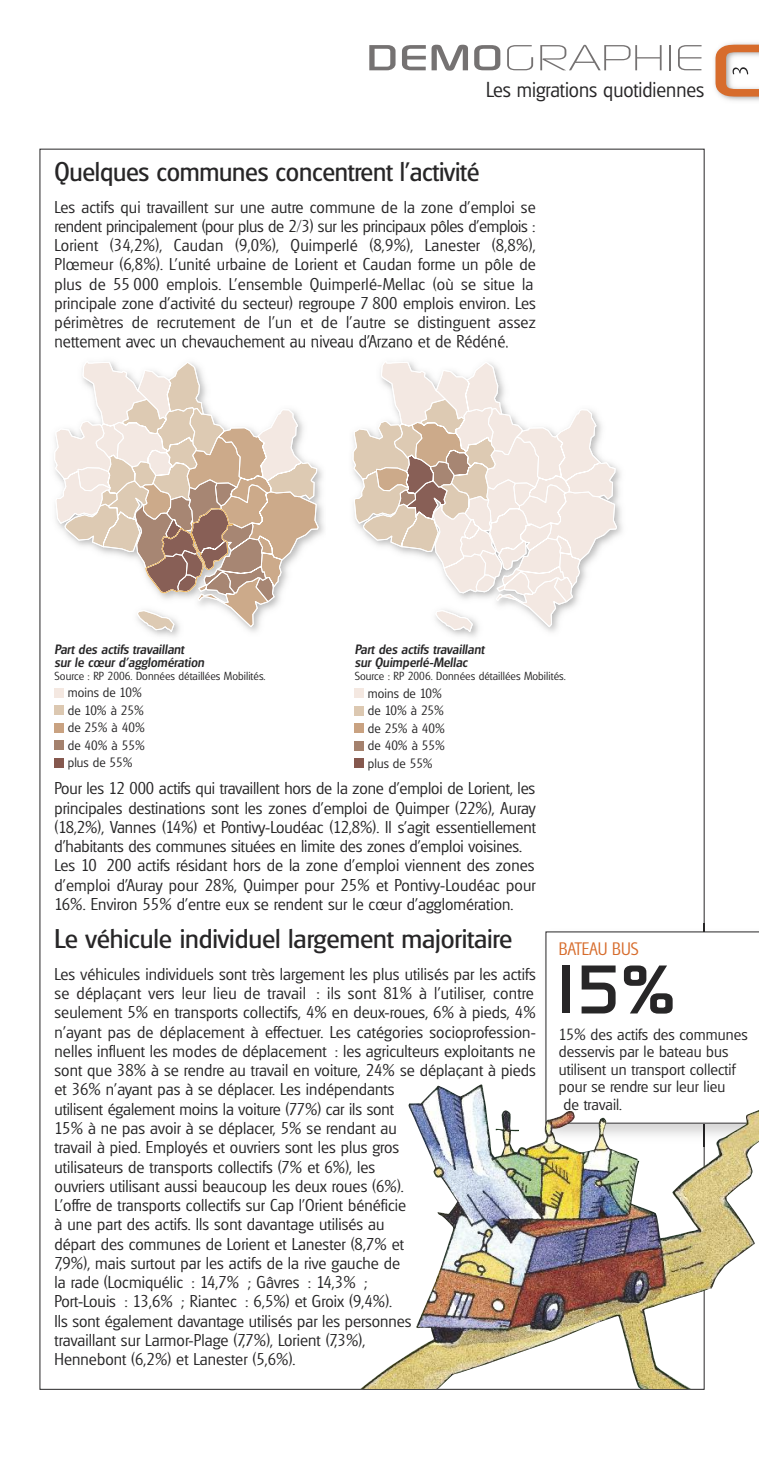
<style>
.page{position:relative;width:759px;height:1469px;background:#fff}
.page>*{position:absolute;margin:0;border:0;box-sizing:border-box;transform-origin:0 0}
.t1{font:500 66.5px "Digital";color:#272627;scale:1.1 1}
.t2{font:300 35px "Digital";color:#757272;scale:1.45 1}
.t3{font:26.25px "Glasgow";letter-spacing:-.01em;color:#272627;scale:1.04 1}
.t4{font:26.25px "Glasgow";letter-spacing:-.01em;color:#272627}
.t5{font:300 21px "Glasgow";color:#272627;scale:.96 1}
.t6{font:300 17.5px "Glasgow";color:#d76c2c;scale:.96 1}
.t7{font:300 16.62px/19.2px "Glasgow";letter-spacing:.005em;color:#272627}
.t8{font:300 15.75px/17.5px "Glasgow";letter-spacing:.005em;color:#272627}
.t9{font:300 13.12px/17.5px "Glasgow";letter-spacing:.005em;color:#272627}
.t10{font:italic 500 13.12px/13.1px "Glasgow";letter-spacing:.005em;color:#272627}
.t11{font:300 11.38px "Glasgow";letter-spacing:.005em;color:#272627}
.s1{font-weight:500}
</style>
<div class="page">
<img style="left:715px;top:43px;width:44px;height:58px">
<svg style="left:716px;top:45px;width:43px;height:52px"></svg>
<img style="left:39px;top:346px;width:583px;height:333px">
<img style="left:56px;top:346px;width:99px;height:1px">
<svg style="left:54px;top:361px;width:265px;height:271px"></svg>
<img style="left:327px;top:361px;width:3px;height:270px">
<svg style="left:353px;top:361px;width:264px;height:271px"></svg>
<div style="left:55px;top:758px;width:9px;height:9px;background:#85584e"></div>
<div style="left:55px;top:740px;width:9px;height:10px;background:#a4816d"></div>
<div style="left:55px;top:723px;width:9px;height:9px;background:#c9a281"></div>
<div style="left:55px;top:705px;width:9px;height:10px;background:#dcc8b1"></div>
<div style="left:55px;top:688px;width:9px;height:9px;background:#f4e8e1"></div>
<div style="left:355px;top:758px;width:9px;height:10px;background:#85584e"></div>
<div style="left:355px;top:741px;width:9px;height:9px;background:#a4816d"></div>
<div style="left:355px;top:723px;width:9px;height:10px;background:#c9a281"></div>
<div style="left:355px;top:706px;width:9px;height:9px;background:#dcc8b1"></div>
<div style="left:355px;top:688px;width:9px;height:10px;background:#f4e8e1"></div>
<svg style="left:546px;top:931px;width:213px;height:153px"></svg>
<img style="left:361px;top:1084px;width:398px;height:304px">
<h2 class="t2" style="left:366px;top:38px;width:235px"><span class="s1">DEMO</span>GRAPHIE</h2>
<p class="t5" style="left:486px;top:78px;width:229px">Les migrations quotidiennes</p>
<h3 class="t4" style="left:55px;top:157px;width:426px">Quelques communes concentrent l'activité</h3>
<p class="t7" style="left:55px;top:197px;width:483px">Les actifs qui travaillent sur une autre commune de la zone d’emploi se rendent principalement (pour plus de 2/3) sur les principaux pôles d’emplois :<br>Lorient (34,2%), Caudan (9,0%), Quimperlé (8,9%), Lanester (8,8%), Plœmeur (6,8%). L’unité urbaine de Lorient et Caudan forme un pôle de plus de 55 000 emplois. L’ensemble Quimperlé-Mellac (où se situe la principale zone d’activité du secteur) regroupe 7 800 emplois environ. Les périmètres de recrutement de l’un et de l’autre se distinguent assez nettement avec un chevauchement au niveau d’Arzano et de Rédéné.</p>
<p class="t10" style="left:55px;top:642px;width:151px">Part des actifs travaillant<br>sur le cœur d’agglomération</p>
<p class="t11" style="left:55px;top:669px;width:213px">Source : RP 2006. Données détaillées Mobilités.</p>
<p class="t9" style="left:68px;top:684px;width:79px">moins de 10% de 10% à 25% de 25% à 40% de 40% à 55% plus de 55%</p>
<p class="t10" style="left:355px;top:643px;width:131px">Part des actifs travaillant sur Quimperlé-Mellac</p>
<p class="t11" style="left:355px;top:670px;width:213px">Source : RP 2006. Données détaillées Mobilités.</p>
<p class="t9" style="left:368px;top:684px;width:79px">moins de 10% de 10% à 25% de 25% à 40% de 40% à 55% plus de 55%</p>
<p class="t7" style="left:55px;top:779px;width:483px">Pour les 12 000 actifs qui travaillent hors de la zone d’emploi de Lorient, les principales destinations sont les zones d’emploi de Quimper (22%), Auray (18,2%), Vannes (14%) et Pontivy-Loudéac (12,8%). Il s’agit essentiellement d’habitants des communes situées en limite des zones d’emploi voisines.<br>Les 10 200 actifs résidant hors de la zone d’emploi viennent des zones d’emploi d’Auray pour 28%, Quimper pour 25% et Pontivy-Loudéac pour 16%. Environ 55% d’entre eux se rendent sur le cœur d’agglomération.</p>
<h3 class="t3" style="left:55px;top:924px;width:442px">Le véhicule individuel largement majoritaire</h3>
<p class="t7" style="left:55px;top:964px;width:483px">Les véhicules individuels sont très largement les plus utilisés par les actifs se déplaçant vers leur lieu de travail : ils sont 81% à l’utiliser, contre seulement 5% en transports collectifs, 4% en deux-roues, 6% à pieds, 4% n’ayant pas de déplacement à effectuer. Les catégories socioprofession&shy;nelles influent les modes de déplacement : les agriculteurs exploitants ne sont que 38% à se rendre au travail en voiture, 24% se déplaçant à pieds et 36% n’ayant pas à se déplacer. Les indépendants<br>utilisent également moins la voiture (77%) car ils sont<br>15% à ne pas avoir à se déplacer, 5% se rendant au<br>travail à pied. Employés et ouvriers sont les plus gros<br>utilisateurs de transports collectifs (7% et 6%), les<br>ouvriers utilisant aussi beaucoup les deux roues (6%).<br>L’offre de transports collectifs sur Cap l’Orient bénéficie<br>à une part des actifs. Ils sont davantage utilisés au<br>départ des communes de Lorient et Lanester (8,7% et<br>7,9%), mais surtout par les actifs de la rive gauche de<br>la rade (Locmiquélic : 14,7% ; Gâvres : 14,3% ;<br>Port-Louis : 13,6% ; Riantec : 6,5%) et Groix (9,4%).<br>Ils sont également davantage utilisés par les personnes<br>travaillant sur Larmor-Plage (7,7%), Lorient (7,3%),<br>Hennebont (6,2%) et Lanester (5,6%).</p>
<p class="t6" style="left:559px;top:938px;width:85px">BATEAU BUS</p>
<h1 class="t1" style="left:543px;top:951px;width:122px">15%</h1>
<p class="t8" style="left:559px;top:1025px;width:190px">15% des actifs des communes desservis par le bateau bus utilisent un transport collectif pour se rendre sur leur lieu<br>de travail.</p>
</div>
